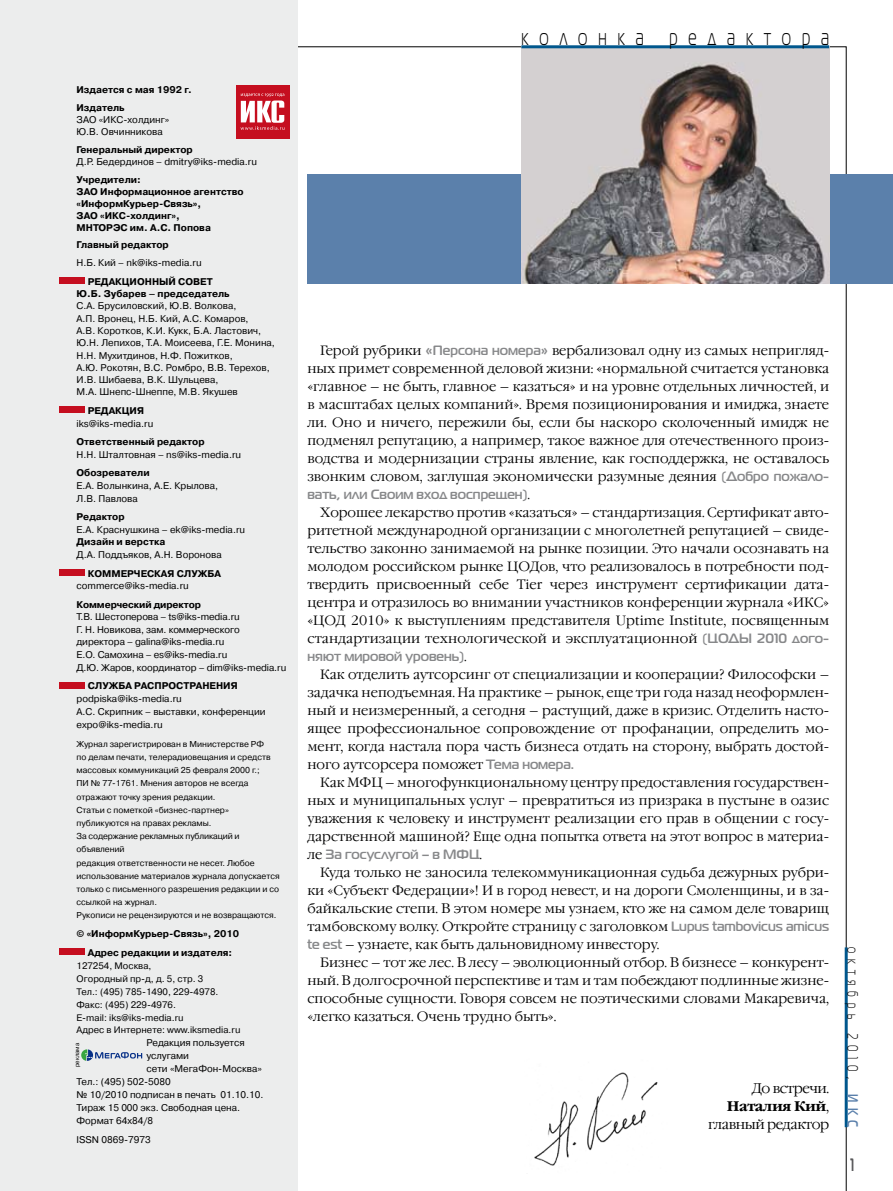
<style>
.page{position:relative;width:893px;height:1191px;background:#fff}
.page>*{position:absolute;margin:0;border:0;box-sizing:border-box;transform-origin:0 0}
.t1{font:22.5px "Magistral C";letter-spacing:.7em;color:#000;scale:.7 1}
.t2{font:700 18px "Magistral C";color:#58585a;scale:.7 1}
.t3{font:15px "Magistral C";letter-spacing:.55em;color:#000;scale:.7 1}
.t4{font:300 13.95px/18px "Garamond C";letter-spacing:-.03em;color:#000;text-align:right}
.t5{font:300 13.5px/18px "Garamond C";color:#000;text-align:justify}
.t6{font:700 13.5px "Magistral C";color:#87888a}
.t7{font:9.75px/12.3px "Pragmatica C";color:#000}
.t8{font:700 9.75px/12px "Pragmatica C";color:#000}
.t9{font:9.45px/12.9px "Pragmatica C";color:#000}
.t10{font:8.55px/13.2px "Pragmatica C";color:#000}
.t11{font:6px "Pragmatica C";color:#000}
.s1{font-family:"Magistral C";font-weight:700;color:#87888a}
.s2{font-family:"Garamond C";font-weight:300;color:#000}
.s3{font-weight:700}
.s4{font-weight:700;color:#5b80ab}
</style>
<div class="page">
<div style="left:307px;top:174px;width:586px;height:110px;background:#5b80ab"></div>
<img style="left:521px;top:48px;width:308px;height:235px">
<img style="left:534px;top:1072px;width:124px;height:94px">
<hr style="left:845px;top:947px;width:3px;height:180px;background:#00578d">
<hr style="left:521px;top:45px;width:308px;height:3px;background:#00578d">
<div style="left:0;top:0;width:298px;height:1191px;background:#eceded"></div>
<div style="left:60px;top:277px;width:25px;height:7px;background:#c50e1f"></div>
<div style="left:60px;top:406px;width:25px;height:7px;background:#c50e1f"></div>
<div style="left:60px;top:569px;width:25px;height:6px;background:#c50e1f"></div>
<div style="left:60px;top:682px;width:25px;height:6px;background:#c50e1f"></div>
<div style="left:60px;top:948px;width:25px;height:7px;background:#c50e1f"></div>
<svg style="left:81px;top:1049px;width:61px;height:11px"></svg>
<div style="left:236px;top:85px;width:53px;height:53px;background:#c50e1f"></div>
<svg style="left:241px;top:93px;width:43px;height:37px"></svg>
<p class="t8" style="left:77px;top:80px;width:117px;line-height:18px">Издается с мая 1992 г.<br>Издатель</p>
<p class="t7" style="left:77px;top:113px;width:94px">ЗАО «ИКС-холдинг»<br>Ю.В. Овчинникова</p>
<p class="t8" style="left:77px;top:143px;width:118px">Генеральный директор</p>
<p class="t7" style="left:77px;top:155px;width:182px">Д.Р. Бедердинов – dmitry@iks-media.ru</p>
<p class="t8" style="left:77px;top:173px;width:169px">Учредители:<br>ЗАО Информационное агентство «ИнформКурьер-Связь»,<br>ЗАО «ИКС-холдинг»,<br>МНТОРЭС им. А.С. Попова</p>
<p class="t8" style="left:77px;top:239px;width:94px">Главный редактор</p>
<p class="t7" style="left:77px;top:257px;width:127px">Н.Б. Кий – nk@iks-media.ru</p>
<p class="t8" style="left:77px;top:275px;width:155px;text-align:center">РЕДАКЦИОННЫЙ СОВЕТ<br>Ю.Б. Зубарев – председатель</p>
<p class="t7" style="left:77px;top:300px;width:200px">С.А. Брусиловский, Ю.В. Волкова,<br>А.П. Вронец, Н.Б. Кий, А.С. Комаров,<br>А.В. Коротков, К.И. Кукк, Б.А. Ластович, Ю.Н. Лепихов, Т.А. Моисеева, Г.Е. Монина, Н.Н. Мухитдинов, Н.Ф. Пожитков,<br>А.Ю. Рокотян, B.C. Ромбро, В.В. Терехов, И.В. Шибаева, В.К. Шульцева,<br>М.А. Шнепс-Шнеппе, М.В. Якушев</p>
<p class="t8" style="left:88px;top:405px;width:58px">РЕДАКЦИЯ</p>
<p class="t7" style="left:77px;top:417px;width:78px">iks@iks-media.ru</p>
<p class="t8" style="left:77px;top:436px;width:130px">Ответственный редактор</p>
<p class="t7" style="left:77px;top:448px;width:166px">Н.Н. Шталтовная – ns@iks-media.ru</p>
<p class="t8" style="left:77px;top:467px;width:75px">Обозреватели</p>
<p class="t7" style="left:77px;top:479px;width:143px">Е.А. Волынкина, А.Е. Крылова,<br>Л.В. Павлова</p>
<p class="t8" style="left:77px;top:511px;width:50px">Редактор</p>
<p class="t7" style="left:77px;top:523px;width:170px">Е.А. Краснушкина – ek@iks-media.ru</p>
<p class="t8" style="left:77px;top:536px;width:90px">Дизайн и верстка</p>
<p class="t7" style="left:77px;top:548px;width:147px">Д.А. Поддъяков, А.Н. Воронова</p>
<p class="t8" style="left:88px;top:567px;width:135px">КОММЕРЧЕСКАЯ СЛУЖБА</p>
<p class="t7" style="left:77px;top:579px;width:114px">commerce@iks-media.ru</p>
<p class="t8" style="left:77px;top:598px;width:126px">Коммерческий директор</p>
<p class="t7" style="left:77px;top:610px;width:211px">Т.В. Шестоперова – ts@iks-media.ru<br>Г. Н. Новикова, зам. коммерческого директора – galina@iks-media.ru<br>Е.О. Самохина – es@iks-media.ru<br>Д.Ю. Жаров, координатор – dim@iks-media.ru</p>
<p class="t8" style="left:88px;top:680px;width:151px">СЛУЖБА РАСПРОСТРАНЕНИЯ</p>
<p class="t7" style="left:77px;top:692px;width:191px;line-height:12.8px">podpiska@iks-media.ru<br>А.С. Скрипник – выставки, конференции expo@iks-media.ru</p>
<p class="t10" style="left:77px;top:737px;width:205px">Журнал зарегистрирован в Министерстве РФ<br>по делам печати, телерадиовещания и средств массовых коммуникаций 25 февраля 2000 г.;<br>ПИ № 77-1761. Мнения авторов не всегда отражают точку зрения редакции.<br>Статьи с пометкой «бизнес-партнер» публикуются на правах рекламы.<br>За содержание рекламных публикаций и объявлений<br>редакция ответственности не несет. Любое использование материалов журнала допускается только с письменного разрешения редакции и со ссылкой на журнал.<br>Рукописи не рецензируются и не возвращаются.</p>
<p class="t8" style="left:77px;top:924px;width:164px;line-height:18.9px;text-align:center">© «ИнформКурьер-Связь», 2010<br>Адрес редакции и издателя:</p>
<p class="t9" style="left:77px;top:959px;width:165px">127254, Москва,<br>Огородный пр-д, д. 5, стр. 3<br>Тел.: (495) 785-1490, 229-4978.<br>Факс: (495) 229-4976.<br>E-mail: iks@iks-media.ru<br>Адрес в Интернете: www.iksmedia.ru</p>
<p class="t7" style="left:146px;top:1037px;width:100px">Редакция пользуется</p>
<p class="t7" style="left:146px;top:1049px;width:44px">услугами</p>
<p class="t7" style="left:146px;top:1062px;width:117px">сети «МегаФон-Москва»</p>
<p class="t7" style="left:77px;top:1075px;width:96px">Тел.: (495) 502-5080</p>
<p class="t7" style="left:77px;top:1088px;width:188px">№ 10/2010 подписан в печать 01.10.10.</p>
<p class="t7" style="left:77px;top:1101px;width:165px">Тираж 15 000 экз. Свободная цена.</p>
<p class="t7" style="left:77px;top:1114px;width:78px">Формат 64х84/8</p>
<p class="t7" style="left:77px;top:1133px;width:76px">ISSN 0869-7973</p>
<p class="t11" style="left:74px;top:1067px;width:26px;rotate:-90deg">реклама</p>
<h1 class="t1" style="left:521px;top:26px;width:441px">колонка редактора</h1>
<p class="t5" style="left:307px;top:342px;width:523px;text-indent:13px">Герой рубрики <span class="s1">«Персона номера»</span> вербализовал одну из самых непригляд&shy;ных примет современной деловой жизни: «нормальной считается установка «главное – не быть, главное – казаться» и на уровне отдельных личностей, и в масштабах целых компаний». Время позиционирования и имиджа, знаете ли. Оно и ничего, пережили бы, если бы наскоро сколоченный имидж не подменял репутацию, а например, такое важное для отечественного произ&shy;водства и модернизации страны явление, как господдержка, не оставалось звонким словом, заглушая экономически разумные деяния <span class="s1">(Добро пожало-</span></p>
<p class="t6" style="left:307px;top:486px;width:224px">вать, или Своим вход воспрещен)<span class="s2">.</span></p>
<p class="t5" style="left:307px;top:504px;width:523px;text-indent:13px">Хорошее лекарство против «казаться» – стандартизация. Сертификат авто&shy;ритетной международной организации с многолетней репутацией – свиде&shy;тельство законно занимаемой на рынке позиции. Это начали осознавать на молодом российском рынке ЦОДов, что реализовалось в потребности под&shy;твердить присвоенный себе Tier через инструмент сертификации дата&shy;центра и отразилось во внимании участников конференции журнала «ИКС» «ЦОД 2010» к выступлениям представителя Uptime Institute, посвященным стандартизации технологической и эксплуатационной <span class="s1">(ЦОДЫ 2010 дого-</span></p>
<p class="t6" style="left:307px;top:648px;width:161px">няют мировой уровень)<span class="s2">.</span></p>
<p class="t5" style="left:307px;top:666px;width:523px;text-indent:13px">Как отделить аутсорсинг от специализации и кооперации? Философски – задачка неподъемная. На практике – рынок, еще три года назад неоформлен&shy;ный и неизмеренный, а сегодня – растущий, даже в кризис. Отделить насто&shy;ящее профессиональное сопровождение от профанации, определить мо&shy;мент, когда настала пора часть бизнеса отдать на сторону, выбрать достой&shy;ного аутсорсера поможет <span class="s1">Тема номера.</span></p>
<p class="t5" style="left:307px;top:774px;width:523px;text-indent:13px">Как МФЦ – многофункциональному центру предоставления государствен&shy;ных и муниципальных услуг – превратиться из призрака в пустыне в оазис уважения к человеку и инструмент реализации его прав в общении с госу&shy;дарственной машиной? Еще одна попытка ответа на этот вопрос в материа-</p>
<p class="t6" style="left:307px;top:846px;width:176px"><span class="s2">ле</span> За госуслугой – в МФЦ<span class="s2">.</span></p>
<p class="t5" style="left:307px;top:864px;width:523px;text-indent:13px">Куда только не заносила телекоммуникационная судьба дежурных рубри&shy;ки «Субъект Федерации»! И в город невест, и на дороги смоленщины, и в за&shy;байкальские степи. В этом номере мы узнаем, кто же на самом деле товарищ тамбовскому волку. Откройте страницу с заголовком <span class="s1">Lupus tambovicus amicus te est</span> – узнаете, как быть дальновидному инвестору.</p>
<p class="t5" style="left:307px;top:954px;width:523px;text-indent:13px">Бизнес – тот же лес. В лесу – эволюционный отбор. В бизнесе – конкурент&shy;ный. В долгосрочной перспективе и там и там побеждают подлинные жизне&shy;способные сущности. Говоря совсем не поэтическими словами Макаревича, «легко казаться. Очень трудно быть».</p>
<p class="t4" style="left:708px;top:1080px;width:123px">До встречи.<br><span class="s3">Наталия Кий</span>, главный редактор</p>
<p class="t3" style="left:861px;top:947px;width:258px;rotate:90deg">октябрь 2010, <span class="s4">ИКС</span></p>
<h2 class="t2" style="left:850px;top:1154px;width:7px">1</h2>
</div>
